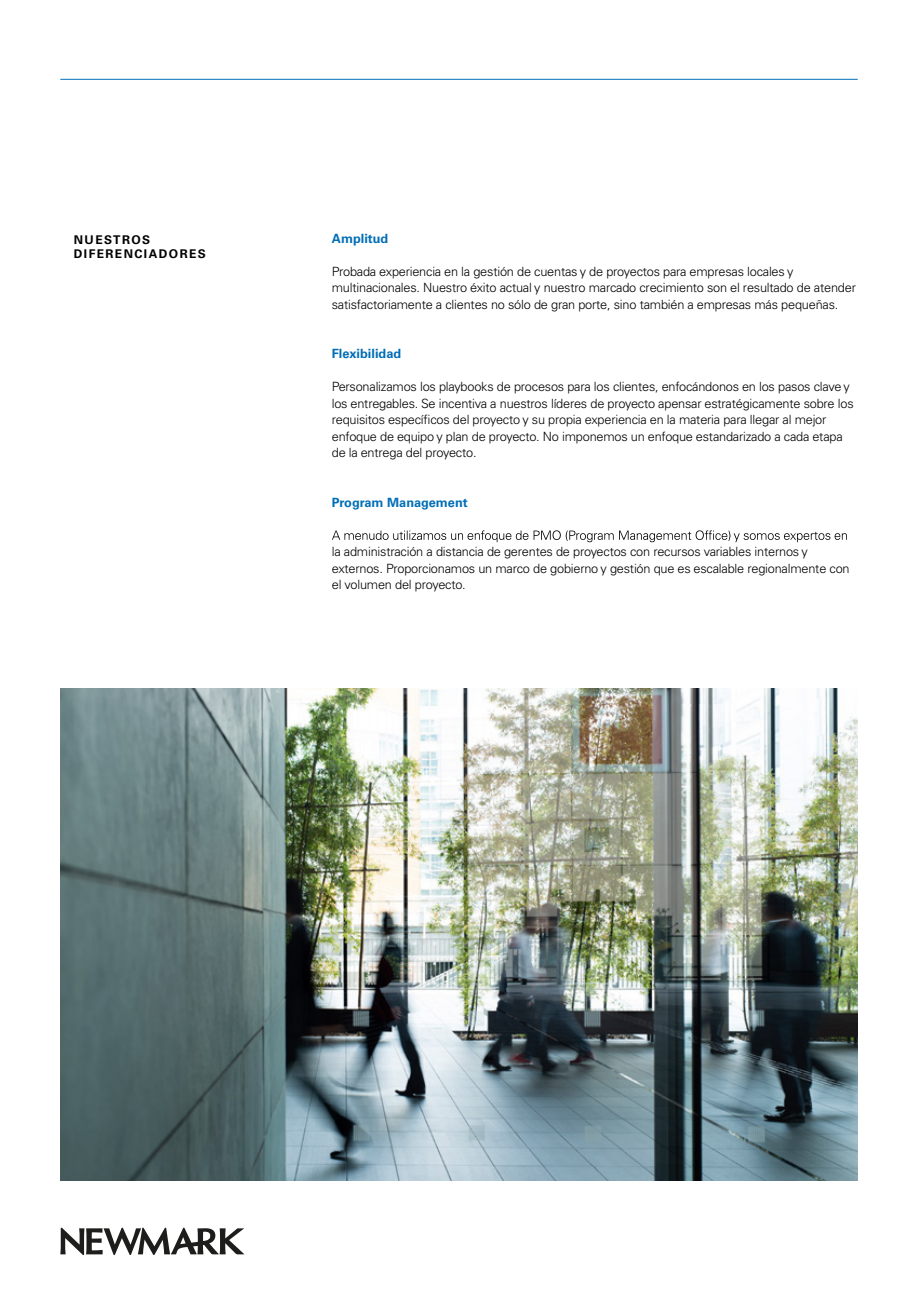
<style>
.page{position:relative;width:918px;height:1298px;background:#fff}
.page>*{position:absolute;margin:0;border:0;box-sizing:border-box;transform-origin:0 0}
.t1{font:300 12.75px/16.5px "Univers LT Pro 45";letter-spacing:-.015em;color:#000}
.t2{font:700 12.75px "Univers LT Pro 65";color:#006eb7}
.t3{font:700 12px/14.4px "Univers LT Pro 65";letter-spacing:.12em;color:#000}
</style>
<div class="page">
<svg style="left:332px;top:530px;width:515px;height:12px"></svg>
<hr style="left:60px;top:79px;width:798px;height:1px;background:#006eb7">
<img style="left:60px;top:688px;width:798px;height:492px">
<svg style="left:60px;top:1227px;width:184px;height:28px"></svg>
<p class="t3" style="left:74px;top:232px;width:134px">NUESTROS<br>DIFERENCIADORES</p>
<p class="t2" style="left:332px;top:229px;width:58px">Amplitud</p>
<p class="t1" style="left:332px;top:263px;width:526px">Probada experiencia en la gestión de cuentas y de proyectos para empresas locales y multinacionales. Nuestro éxito actual y nuestro marcado crecimiento son el resultado de atender satisfactoriamente a clientes no sólo de gran porte, sino también a empresas más pequeñas.</p>
<p class="t2" style="left:332px;top:345px;width:71px">Flexibilidad</p>
<p class="t1" style="left:332px;top:378px;width:523px">Personalizamos los playbooks de procesos para los clientes, enfocándonos en los pasos clave y los entregables. Se incentiva a nuestros líderes de proyecto apensar estratégicamente sobre los requisitos específicos del proyecto y su propia experiencia en la materia para llegar al mejor enfoque de equipo y plan de proyecto. No imponemos un enfoque estandarizado a cada etapa de la entrega del proyecto.</p>
<p class="t2" style="left:332px;top:493px;width:137px">Program Management</p>
<p class="t1" style="left:332px;top:543px;width:519px">la administración a distancia de gerentes de proyectos con recursos variables internos y externos. Proporcionamos un marco de gobierno y gestión que es escalable regionalmente con el volumen del proyecto.</p>
</div>
